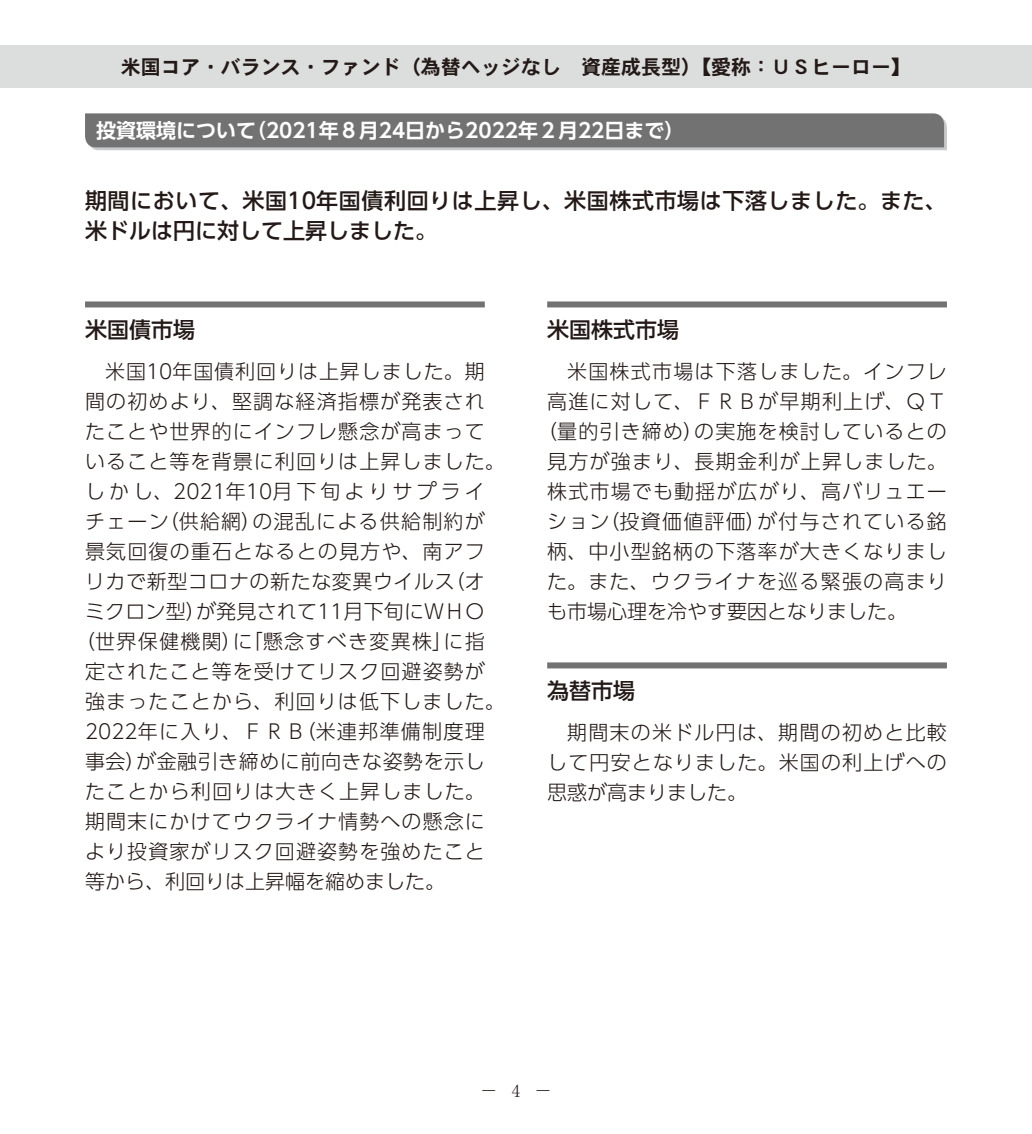
<style>
.page{position:relative;width:1032px;height:1134px;background:#fff}
.page>*{position:absolute;margin:0;border:0;box-sizing:border-box;transform-origin:0 0}
.t1{font:500 22px/30px "UD Shin Go Pro";letter-spacing:.025em;color:#231916}
.t2{font:500 22px "UD Shin Go Pro";color:#231916}
.t3{font:300 20px/30px "UD Shin Go Pro";letter-spacing:.06em;color:#231916;text-align:justify}
.t4{font:20px "DFHS Gothic W7 WIN RKSJ H";color:#231916}
.t5{font:300 20px "UD Shin Go Pro";color:#231916}
.t6{font:700 20px "UD Shin Go Pro De";color:#fff}
.t7{font:300 20px "UD Shin Go Pro";letter-spacing:.01em;color:#231916}
.t8{font:300 20px "UD Shin Go Pro";letter-spacing:.2em;color:#231916}
.t9{font:300 20px "UD Shin Go Pro";letter-spacing:.03em;color:#231916}
.t10{font:300 20px "UD Shin Go Pro";letter-spacing:.025em;color:#231916}
.t11{font:18px "MS Mincho";color:#231916}
</style>
<div class="page">
<div style="left:0;top:45px;width:1032px;height:43px;background:#dcdddd"></div>
<svg style="left:85px;top:113px;width:862px;height:37px;background:#7a7a7a"></svg>
<div style="left:85px;top:301px;width:400px;height:6px;background:#727272"></div>
<div style="left:547px;top:301px;width:400px;height:6px;background:#727272"></div>
<div style="left:547px;top:662px;width:400px;height:6px;background:#727272"></div>
<p class="t4" style="left:121px;top:57px;width:792px">米国コア・バランス・ファンド（為替ヘッジなし　資産成長型）【愛称：ＵＳヒーロー】</p>
<p class="t6" style="left:96px;top:114px;width:590px">投資環境について（2021年８月24日から2022年２月22日まで）</p>
<p class="t1" style="left:85px;top:185px;width:863px">期間において、米国10年国債利回りは上昇し、米国株式市場は下落しました。また、米ドルは円に対して上昇しました。</p>
<p class="t2" style="left:85px;top:312px;width:111px">米国債市場</p>
<p class="t3" style="left:105px;top:355px;width:381px">米国10年国債利回りは上昇しました。期</p>
<p class="t3" style="left:85px;top:385px;width:401px">間の初めより、堅調な経済指標が発表され</p>
<p class="t3" style="left:85px;top:415px;width:401px">たことや世界的にインフレ懸念が高まって</p>
<p class="t3" style="left:85px;top:445px;width:421px">いること等を背景に利回りは上昇しました。</p>
<p class="t8" style="left:85px;top:475px;width:401px">しかし、2021年10月下旬よりサプライ</p>
<p class="t3" style="left:85px;top:505px;width:401px">チェーン（供給網）の混乱による供給制約が</p>
<p class="t3" style="left:85px;top:535px;width:401px">景気回復の重石となるとの見方や、南アフ</p>
<p class="t9" style="left:85px;top:565px;width:401px">リカで新型コロナの新たな変異ウイルス（オ</p>
<p class="t7" style="left:85px;top:595px;width:401px">ミクロン型）が発見されて11月下旬にＷＨＯ</p>
<p class="t3" style="left:75px;top:625px;width:411px">（世界保健機関）に「懸念すべき変異株」に指</p>
<p class="t3" style="left:85px;top:655px;width:401px">定されたこと等を受けてリスク回避姿勢が</p>
<p class="t3" style="left:85px;top:685px;width:421px">強まったことから、利回りは低下しました。</p>
<p class="t3" style="left:85px;top:715px;width:401px">2022年に入り、ＦＲＢ（米連邦準備制度理</p>
<p class="t10" style="left:85px;top:745px;width:401px">事会）が金融引き締めに前向きな姿勢を示し</p>
<p class="t3" style="left:85px;top:775px;width:401px">たことから利回りは大きく上昇しました。</p>
<p class="t3" style="left:85px;top:805px;width:401px">期間末にかけてウクライナ情勢への懸念に</p>
<p class="t3" style="left:85px;top:835px;width:401px">より投資家がリスク回避姿勢を強めたこと</p>
<p class="t5" style="left:85px;top:865px;width:361px">等から、利回りは上昇幅を縮めました。</p>
<p class="t2" style="left:547px;top:312px;width:133px">米国株式市場</p>
<p class="t3" style="left:567px;top:355px;width:381px">米国株式市場は下落しました。インフレ</p>
<p class="t3" style="left:547px;top:385px;width:401px">高進に対して、ＦＲＢが早期利上げ、ＱＴ</p>
<p class="t3" style="left:537px;top:415px;width:411px">（量的引き締め）の実施を検討しているとの</p>
<p class="t3" style="left:547px;top:445px;width:401px">見方が強まり、長期金利が上昇しました。</p>
<p class="t3" style="left:547px;top:475px;width:401px">株式市場でも動揺が広がり、高バリュエー</p>
<p class="t3" style="left:547px;top:505px;width:401px">ション（投資価値評価）が付与されている銘</p>
<p class="t3" style="left:547px;top:535px;width:401px">柄、中小型銘柄の下落率が大きくなりまし</p>
<p class="t3" style="left:547px;top:565px;width:401px">た。また、ウクライナを巡る緊張の高まり</p>
<p class="t5" style="left:547px;top:595px;width:361px">も市場心理を冷やす要因となりました。</p>
<p class="t2" style="left:547px;top:673px;width:89px">為替市場</p>
<p class="t3" style="left:547px;top:716px;width:401px;text-indent:20px">期間末の米ドル円は、期間の初めと比較して円安となりました。米国の利上げへの思惑が高まりました。</p>
<p class="t11" style="left:511px;top:1081px;width:11px">4</p>
<p class="t11" style="left:480px;top:1081px;width:74px">－　　－</p>
</div>
